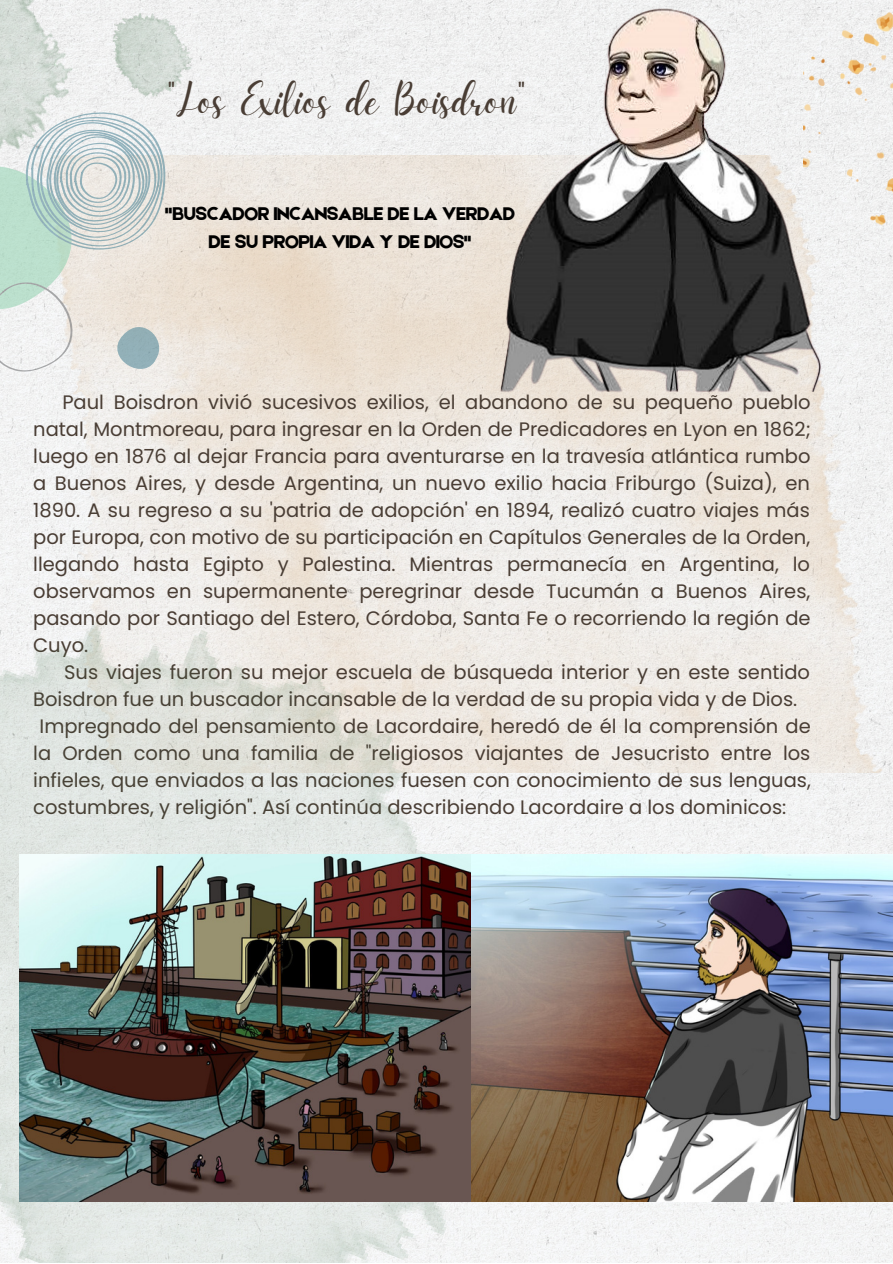
<style>
.page{position:relative;width:893px;height:1264px;background:#fff}
.page>*{position:absolute;margin:0;border:0;box-sizing:border-box;transform-origin:0 0}
.t1{font:45px "Daydream";color:#493d34}
.t2{font:19.65px "Etna";letter-spacing:-.025em;color:#000}
.t3{font:19.5px/27px "Poppins";color:#493d34;text-align:justify}
</style>
<div class="page">
<img style="left:226px;top:0;width:244px;height:155px">
<img style="left:167px;top:155px;width:725px;height:195px">
<img style="left:0;top:0;width:226px;height:252px">
<img style="left:89px;top:0;width:166px;height:135px">
<img style="left:866px;top:0;width:26px;height:244px">
<img style="left:0;top:350px;width:892px;height:912px">
<img style="left:470px;top:0;width:396px;height:428px">
<img style="left:19px;top:855px;width:873px;height:346px">
<svg style="left:0;top:112px;width:167px;height:271px"></svg>
<p class="t1" style="left:166px;top:74px;width:362px">"Los Exilios de Boisdron"</p>
<p class="t2" style="left:165px;top:200px;width:352px">"BUSCADOR INCANSABLE DE LA VERDAD</p>
<p class="t2" style="left:208px;top:227px;width:264px">DE SU PROPIA VIDA Y DE DIOS"</p>
<p class="t3" style="left:33px;top:389px;width:779px;text-indent:29px">Paul Boisdron vivió sucesivos exilios, el abandono de su pequeño pueblo natal, Montmoreau, para ingresar en la Orden de Predicadores en Lyon en 1862; luego en 1876 al dejar Francia para aventurarse en la travesía atlántica rumbo a Buenos Aires, y desde Argentina, un nuevo exilio hacia Friburgo (Suiza), en 1890. A su regreso a su 'patria de adopción' en 1894, realizó cuatro viajes más por Europa, con motivo de su participación en Capítulos Generales de la Orden, llegando hasta Egipto y Palestina. Mientras permanecía en Argentina, lo observamos en supermanente peregrinar desde Tucumán a Buenos Aires, pasando por Santiago del Estero, Córdoba, Santa Fe o recorriendo la región de Cuyo.</p>
<p class="t3" style="left:33px;top:658px;width:778px;text-indent:31px">Sus viajes fueron su mejor escuela de búsqueda interior y en este sentido<br>Boisdron fue un buscador incansable de la verdad de su propia vida y de Dios.</p>
<p class="t3" style="left:33px;top:712px;width:779px;text-indent:6px">Impregnado del pensamiento de Lacordaire, heredó de él la comprensión de la Orden como una familia de "religiosos viajantes de Jesucristo entre los infieles, que enviados a las naciones fuesen con conocimiento de sus lenguas, costumbres, y religión". Así continúa describiendo Lacordaire a los dominicos:</p>
</div>
